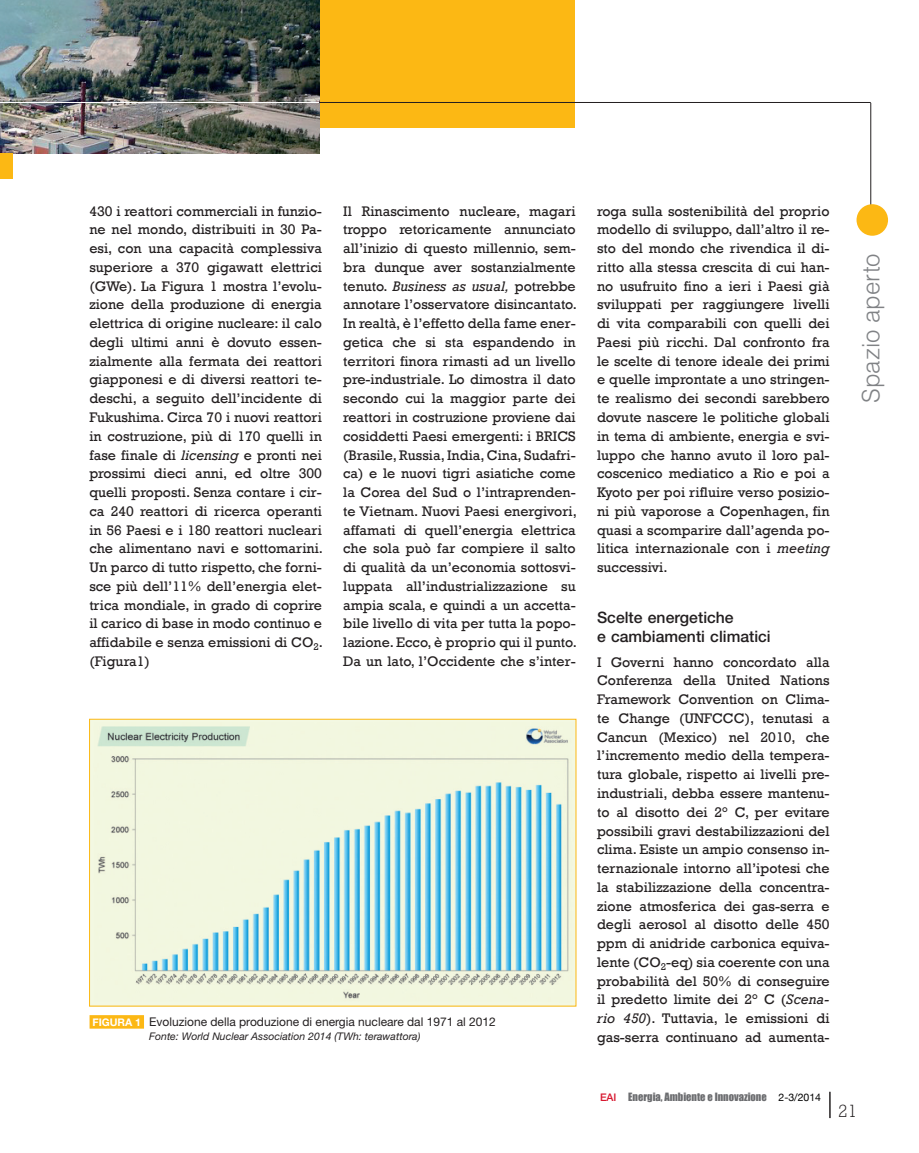
<style>
.page{position:relative;width:919px;height:1153px;background:#fff}
.page>*{position:absolute;margin:0;border:0;box-sizing:border-box;transform-origin:0 0}
.t1{font:300 24px "Helvetica";color:#808285}
.t2{font:300 18px "Rockwell";color:#231f20}
.t3{font:500 15.75px/18.8px "Helvetica Neue";color:#231f20}
.t4{font:14.25px/18.8px "Rockwell";color:#231f20;text-align:justify}
.t5{font:12px "Helvetica Neue";color:#231f20}
.t6{font:italic 10.5px "Helvetica Neue";color:#231f20}
.t7{font:10.5px "Impact";color:#6c6d70}
.s1{font-style:italic}
.s2{font-weight:700;font-size:10.5px;color:#fff}
.s3{font-family:"Helvetica Neue";font-weight:500;color:#d7162e}
.s4{font-family:"Helvetica Neue";color:#000}
</style>
<div class="page">
<svg style="left:829px;top:1091px;width:1px;height:26px"></svg>
<hr style="left:870px;top:103px;width:1px;height:127px;background:#231f20">
<div style="left:319px;top:0;width:255px;height:128px;background:#fcb814"></div>
<img style="left:0;top:0;width:319px;height:153px">
<hr style="left:0;top:102px;width:319px;height:1px;background:#fff">
<div style="left:0;top:153px;width:13px;height:26px;background:#fcb814"></div>
<img style="left:91px;top:720px;width:483px;height:284px">
<div style="left:89px;top:718px;width:487px;height:288px;border:1px solid #fcb814"></div>
<div style="left:89px;top:1015px;width:55px;height:13px;background:#fcb814"></div>
<hr style="left:319px;top:102px;width:551px;height:1px;background:#231f20">
<div style="left:856px;top:204px;width:32px;height:32px;background:#fcb814;border-radius:50%"></div>
<p class="t4" style="left:89px;top:201px;width:235px">430 i reattori commerciali in funzio&shy;ne nel mondo, distribuiti in 30 Pa&shy;esi, con una capacità complessiva superiore a 370 gigawatt elettrici (GWe). La Figura 1 mostra l’evolu&shy;zione della produzione di energia elettrica di origine nucleare: il calo degli ultimi anni è dovuto essen&shy;zialmente alla fermata dei reattori giapponesi e di diversi reattori te&shy;deschi, a seguito dell’incidente di Fukushima. Circa 70 i nuovi reattori in costruzione, più di 170 quelli in fase finale di <span class="s1">licensing</span> e pronti nei prossimi dieci anni, ed oltre 300 quelli proposti. Senza contare i cir&shy;ca 240 reattori di ricerca operanti in 56 Paesi e i 180 reattori nucleari che alimentano navi e sottomarini.<br>Un parco di tutto rispetto, che forni&shy;sce più dell’11% dell’energia elet&shy;trica mondiale, in grado di coprire il carico di base in modo continuo e affidabile e senza emissioni di CO<sub>2</sub>. (Figura1)</p>
<p class="t4" style="left:343px;top:201px;width:235px">Il Rinascimento nucleare, magari troppo retoricamente annunciato all’inizio di questo millennio, sem&shy;bra dunque aver sostanzialmente tenuto. <span class="s1">Business as usual,</span> potrebbe annotare l’osservatore disincantato.<br>In realtà, è l’effetto della fame ener&shy;getica che si sta espandendo in territori finora rimasti ad un livello pre-industriale. Lo dimostra il dato secondo cui la maggior parte dei reattori in costruzione proviene dai cosiddetti Paesi emergenti: i BRICS (Brasile, Russia, India, Cina, Sudafri&shy;ca) e le nuovi tigri asiatiche come la Corea del Sud o l’intraprenden&shy;te Vietnam. Nuovi Paesi energivori, affamati di quell’energia elettrica che sola può far compiere il salto di qualità da un’economia sottosvi&shy;luppata all’industrializzazione su ampia scala, e quindi a un accetta&shy;bile livello di vita per tutta la popo&shy;lazione. Ecco, è proprio qui il punto.<br>Da un lato, l’Occidente che s’inter-</p>
<p class="t4" style="left:597px;top:201px;width:234px">roga sulla sostenibilità del proprio modello di sviluppo, dall’altro il re&shy;sto del mondo che rivendica il di&shy;ritto alla stessa crescita di cui han&shy;no usufruito fino a ieri i Paesi già sviluppati per raggiungere livelli di vita comparabili con quelli dei Paesi più ricchi. Dal confronto fra le scelte di tenore ideale dei primi e quelle improntate a uno stringen&shy;te realismo dei secondi sarebbero dovute nascere le politiche globali in tema di ambiente, energia e svi&shy;luppo che hanno avuto il loro pal&shy;coscenico mediatico a Rio e poi a Kyoto per poi rifluire verso posizio&shy;ni più vaporose a Copenhagen, fin quasi a scomparire dall’agenda po&shy;litica internazionale con i <span class="s1">meeting </span>successivi.</p>
<p class="t3" style="left:597px;top:609px;width:175px">Scelte energetiche<br>e cambiamenti climatici</p>
<p class="t4" style="left:597px;top:652px;width:234px">I Governi hanno concordato alla Conferenza della United Nations Framework Convention on Clima&shy;te Change (UNFCCC), tenutasi a Cancun (Mexico) nel 2010, che l’incremento medio della tempera&shy;tura globale, rispetto ai livelli pre&shy;industriali, debba essere mantenu&shy;to al disotto dei 2° C, per evitare possibili gravi destabilizzazioni del clima. Esiste un ampio consenso in&shy;ternazionale intorno all’ipotesi che la stabilizzazione della concentra&shy;zione atmosferica dei gas-serra e degli aerosol al disotto delle 450 ppm di anidride carbonica equiva&shy;lente (CO<sub>2</sub>-eq) sia coerente con una probabilità del 50% di conseguire il predetto limite dei 2° C (<span class="s1">Scena&shy;rio 450</span>). Tuttavia, le emissioni di gas-serra continuano ad aumenta-</p>
<p class="t5" style="left:92px;top:1017px;width:405px"><span class="s2">FIGURA 1</span> Evoluzione della produzione di energia nucleare dal 1971 al 2012</p>
<p class="t6" style="left:149px;top:1032px;width:273px">Fonte: World Nuclear Association 2014 (TWh: terawattora)</p>
<h1 class="t1" style="left:862px;top:403px;width:151px;rotate:-90deg">Spazio aperto</h1>
<p class="t7" style="left:600px;top:1090px;width:223px"><span class="s3">EAI</span> Energia, Ambiente e Innovazione <span class="s4">2-3/2014</span></p>
<p class="t2" style="left:838px;top:1104px;width:21px">21</p>
</div>
